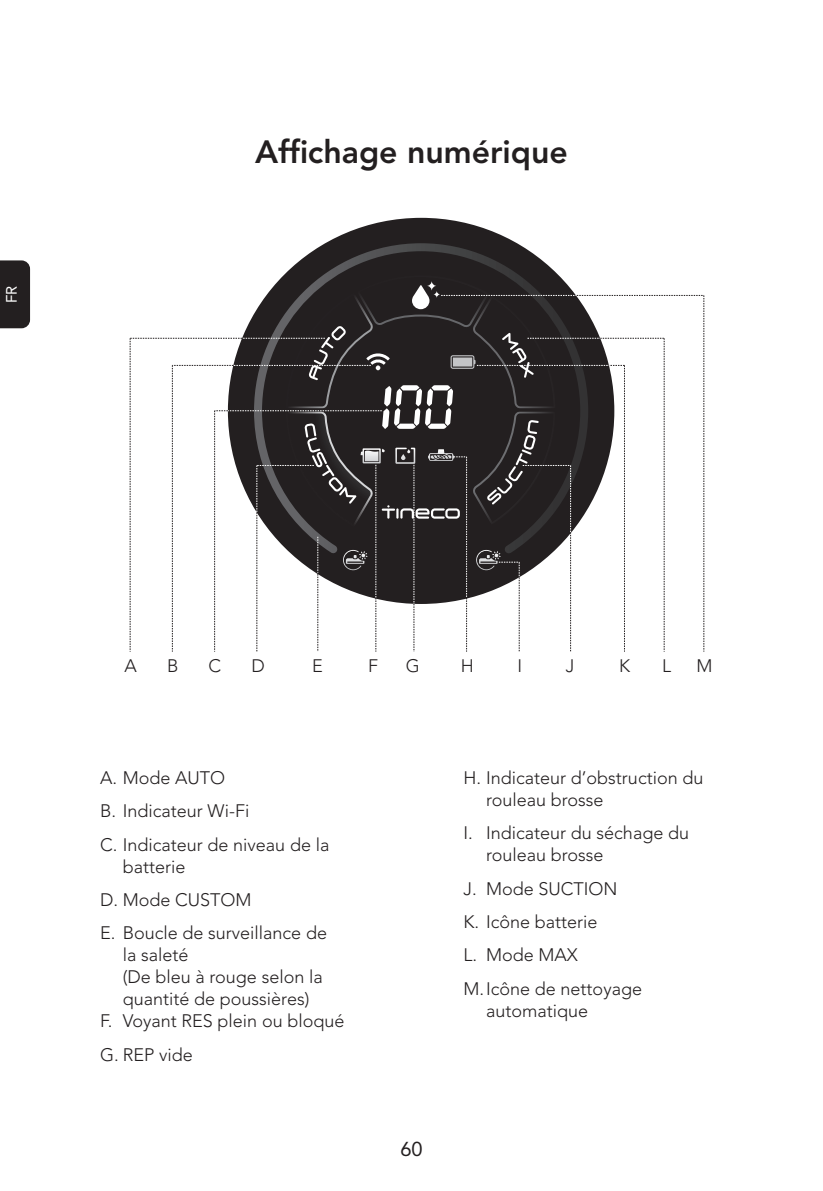
<style>
.page{position:relative;width:823px;height:1191px;background:#fff}
.page>*{position:absolute;margin:0;border:0;box-sizing:border-box;transform-origin:0 0}
.t1{font:800 32px "Avenir LT Std";color:#231f20}
.t2{font:20px "Avenir LT Std";color:#231f20}
.t3{font:300 18px/33.4px "Avenir LT Std";color:#231f20}
.t4{font:15px "Avenir LT Std";color:#fff}
</style>
<div class="page">
<div style="left:0;top:260px;width:30px;height:68px;background:#231f20"></div>
<div style="left:228px;top:218px;width:386px;height:386px;background:#231f20;border-radius:50%"></div>
<svg style="left:284px;top:243px;width:275px;height:32px"></svg>
<svg style="left:130px;top:275px;width:574px;height:376px"></svg>
<p class="t4" style="left:3px;top:303px;width:19px;rotate:-90deg">FR</p>
<h1 class="t1" style="left:255px;top:133px;width:314px">Affichage numérique</h1>
<p class="t3" style="left:124px;top:649px;width:14px">A</p>
<p class="t3" style="left:167px;top:649px;width:13px">B</p>
<p class="t3" style="left:208px;top:649px;width:14px">C</p>
<p class="t3" style="left:251px;top:649px;width:15px">D</p>
<p class="t3" style="left:312px;top:649px;width:12px">E</p>
<p class="t3" style="left:368px;top:649px;width:12px">F</p>
<p class="t3" style="left:405px;top:649px;width:16px">G</p>
<p class="t3" style="left:460px;top:649px;width:14px">H</p>
<p class="t3" style="left:517px;top:649px;width:6px">I</p>
<p class="t3" style="left:565px;top:649px;width:10px">J</p>
<p class="t3" style="left:618px;top:649px;width:12px">K</p>
<p class="t3" style="left:661px;top:649px;width:10px">L</p>
<p class="t3" style="left:696px;top:649px;width:18px">M</p>
<p class="t3" style="left:100px;top:761px;width:231px">A. Mode AUTO<br>B. Indicateur Wi-Fi<br>C. Indicateur de niveau de la</p>
<p class="t3" style="left:100px;top:849px;width:228px;text-indent:23px">batterie<br>D. Mode CUSTOM<br>E. Boucle de surveillance de</p>
<p class="t3" style="left:123px;top:938px;width:67px">la saleté</p>
<p class="t3" style="left:123px;top:960px;width:201px">(De bleu à rouge selon la</p>
<p class="t3" style="left:123px;top:982px;width:188px">quantité de poussières)</p>
<p class="t3" style="left:100px;top:1004px;width:246px">F. Voyant RES plein ou bloqué</p>
<p class="t3" style="left:100px;top:1037px;width:94px">G. REP vide</p>
<p class="t3" style="left:486px;top:766px;width:219px;line-height:22px;text-indent:-23px">H. Indicateur d’obstruction du rouleau brosse</p>
<p class="t3" style="left:486px;top:822px;width:204px;line-height:22px;text-indent:-23px">I. Indicateur du séchage du rouleau brosse</p>
<p class="t3" style="left:463px;top:871px;width:180px">J. Mode SUCTION<br>K. Icône batterie<br>L. Mode MAX<br>M.Icône de nettoyage</p>
<p class="t3" style="left:486px;top:993px;width:104px">automatique</p>
<p class="t2" style="left:400px;top:1137px;width:24px">60</p>
</div>
